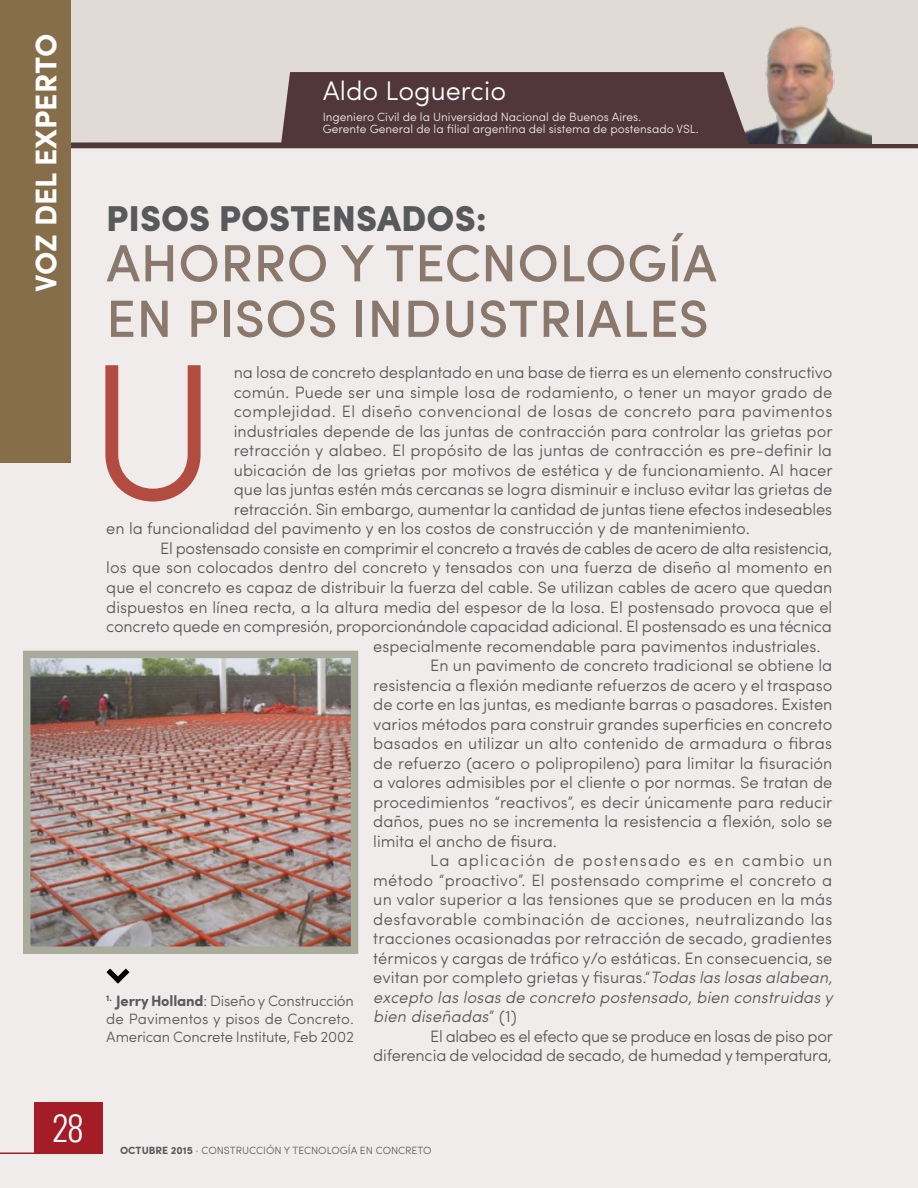
<style>
.page{position:relative;width:918px;height:1188px;background:#fff}
.page>*{position:absolute;margin:0;border:0;box-sizing:border-box;transform-origin:0 0}
.t1{font:300 195px "Sofia Pro";color:#b24c40}
.t2{font:500 52.5px/55.5px "Sofia Pro";letter-spacing:.01em;color:#8b786c}
.t3{font:900 36px "Sofia Pro";color:#58595b}
.t4{font:300 33px "Oswald";color:#fff}
.t5{font:700 30px "Sofia Pro";color:#fff}
.t6{font:300 27px "Sofia Pro";color:#fff}
.t7{font:300 16.5px "Sofia Pro";color:#58595b}
.t8{font:300 16.5px "Sofia Pro";letter-spacing:-.02em;color:#58595b}
.t9{font:italic 300 16.5px "Sofia Pro";letter-spacing:.01em;color:#58595b}
.t10{font:300 16.5px "Sofia Pro";letter-spacing:.025em;color:#58595b}
.t11{font:300 16.5px "Sofia Pro";letter-spacing:.03em;color:#58595b}
.t12{font:300 16.5px "Sofia Pro";letter-spacing:.075em;color:#58595b}
.t13{font:300 15px/18px "Sofia Pro";letter-spacing:-.01em;color:#58595b;text-align:justify}
.t14{font:300 12px/12px "Sofia Pro";color:#f0eceb}
.t15{font:300 10.5px "Sofia Pro";color:#58595b}
.s1{font-style:italic}
.s2{font-style:normal}
.s3{font-weight:700}
</style>
<div class="page">
<div style="left:0;top:144px;width:918px;height:1044px;background:#f0eceb"></div>
<div style="left:70px;top:0;width:848px;height:72px;background:#e1dbd6"></div>
<img style="left:739px;top:9px;width:132px;height:63px">
<svg style="left:70px;top:72px;width:848px;height:76px;background:#877473"></svg>
<img style="left:32px;top:660px;width:317px;height:285px">
<div style="left:23px;top:651px;width:335px;height:303px;border:8px solid #a9ac9a"></div>
<svg style="left:107px;top:969px;width:22px;height:15px"></svg>
<div style="left:0;top:0;width:70px;height:462px;background:#876e4b"></div>
<div style="left:34px;top:1103px;width:68px;height:51px;background:#a41d26"></div>
<hr style="left:0;top:1152px;width:102px;height:2px;background:#a41d26">
<h3 class="t5" style="left:23px;top:292px;width:259px;rotate:-90deg">VOZ DEL EXPERTO</h3>
<h3 class="t4" style="left:53px;top:1105px;width:32px">28</h3>
<h3 class="t6" style="left:323px;top:71px;width:185px">Aldo Loguercio</h3>
<p class="t14" style="left:323px;top:110px;width:378px">Ingeniero Civil de la Universidad Nacional de Buenos Aires.<br>Gerente General de la filial argentina del sistema de postensado VSL.</p>
<h3 class="t3" style="left:106px;top:190px;width:382px">PISOS POSTENSADOS:</h3>
<h2 class="t2" style="left:106px;top:232px;width:612px">AHORRO Y TECNOLOGÍA<br>EN PISOS INDUSTRIALES</h2>
<p class="t7" style="left:234px;top:361px;width:600px">na losa de concreto desplantado en una base de tierra es un elemento constructivo</p>
<p class="t7" style="left:234px;top:380px;width:600px">común. Puede ser una simple losa de rodamiento, o tener un mayor grado de</p>
<p class="t10" style="left:234px;top:400px;width:600px">complejidad. El diseño convencional de losas de concreto para pavimentos</p>
<p class="t7" style="left:234px;top:419px;width:600px">industriales depende de las juntas de contracción para controlar las grietas por</p>
<p class="t7" style="left:234px;top:439px;width:600px">retracción y alabeo. El propósito de las juntas de contracción es pre-definir la</p>
<p class="t7" style="left:234px;top:458px;width:600px">ubicación de las grietas por motivos de estética y de funcionamiento. Al hacer</p>
<p class="t7" style="left:234px;top:478px;width:600px">que las juntas estén más cercanas se logra disminuir e incluso evitar las grietas de</p>
<p class="t7" style="left:234px;top:497px;width:600px">retracción. Sin embargo, aumentar la cantidad de juntas tiene efectos indeseables</p>
<p class="t7" style="left:106px;top:517px;width:645px">en la funcionalidad del pavimento y en los costos de construcción y de mantenimiento.</p>
<p class="t8" style="left:160px;top:536px;width:674px">El postensado consiste en comprimir el concreto a través de cables de acero de alta resistencia,</p>
<p class="t7" style="left:106px;top:556px;width:727px">los que son colocados dentro del concreto y tensados con una fuerza de diseño al momento en</p>
<p class="t7" style="left:106px;top:575px;width:728px">que el concreto es capaz de distribuir la fuerza del cable. Se utilizan cables de acero que quedan</p>
<p class="t7" style="left:106px;top:595px;width:728px">dispuestos en línea recta, a la altura media del espesor de la losa. El postensado provoca que el</p>
<p class="t7" style="left:106px;top:614px;width:727px">concreto quede en compresión, proporcionándole capacidad adicional. El postensado es una técnica</p>
<p class="t7" style="left:373px;top:634px;width:449px">especialmente recomendable para pavimentos industriales.</p>
<p class="t7" style="left:430px;top:653px;width:403px">En un pavimento de concreto tradicional se obtiene la</p>
<p class="t7" style="left:373px;top:673px;width:461px">resistencia a flexión mediante refuerzos de acero y el traspaso</p>
<p class="t7" style="left:373px;top:692px;width:461px">de corte en las juntas, es mediante barras o pasadores. Existen</p>
<p class="t7" style="left:373px;top:712px;width:461px">varios métodos para construir grandes superficies en concreto</p>
<p class="t7" style="left:373px;top:731px;width:460px">basados en utilizar un alto contenido de armadura o fibras</p>
<p class="t7" style="left:373px;top:751px;width:461px">de refuerzo (acero o polipropileno) para limitar la fisuración</p>
<p class="t7" style="left:373px;top:770px;width:461px">a valores admisibles por el cliente o por normas. Se tratan de</p>
<p class="t7" style="left:373px;top:790px;width:461px">procedimientos “reactivos”, es decir únicamente para reducir</p>
<p class="t7" style="left:373px;top:809px;width:461px">daños, pues no se incrementa la resistencia a flexión, solo se</p>
<p class="t7" style="left:373px;top:829px;width:185px">limita el ancho de fisura.</p>
<p class="t12" style="left:430px;top:848px;width:404px">La aplicación de postensado es en cambio un</p>
<p class="t7" style="left:373px;top:868px;width:460px">método “proactivo”. El postensado comprime el concreto a</p>
<p class="t7" style="left:373px;top:887px;width:461px">un valor superior a las tensiones que se producen en la más</p>
<p class="t11" style="left:373px;top:907px;width:461px">desfavorable combinación de acciones, neutralizando las</p>
<p class="t7" style="left:373px;top:926px;width:460px">tracciones ocasionadas por retracción de secado, gradientes</p>
<p class="t7" style="left:373px;top:946px;width:461px">térmicos y cargas de tráfico y/o estáticas. En consecuencia, se</p>
<p class="t7" style="left:373px;top:965px;width:461px">evitan por completo grietas y fisuras.“<span class="s1">Todas las losas alabean,</span></p>
<p class="t9" style="left:373px;top:985px;width:461px">excepto las losas de concreto postensado, bien construidas y</p>
<p class="t9" style="left:373px;top:1004px;width:145px">bien diseñadas<span class="s2">” (1)</span></p>
<p class="t8" style="left:430px;top:1024px;width:404px">El alabeo es el efecto que se produce en losas de piso por</p>
<p class="t7" style="left:373px;top:1043px;width:460px">diferencia de velocidad de secado, de humedad y temperatura,</p>
<h1 class="t1" style="left:87px;top:288px;width:133px">U</h1>
<p class="t13" style="left:106px;top:991px;width:249px"><sup>1.</sup> <span class="s3">Jerry Holland</span>: Diseño y Construcción de Pavimentos y pisos de Concreto.<br>American Concrete Institute, Feb 2002</p>
<p class="t15" style="left:120px;top:1142px;width:313px"><span class="s3">OCTUBRE 2015</span> · CONSTRUCCIÓN Y TECNOLOGÍA EN CONCRETO</p>
</div>
